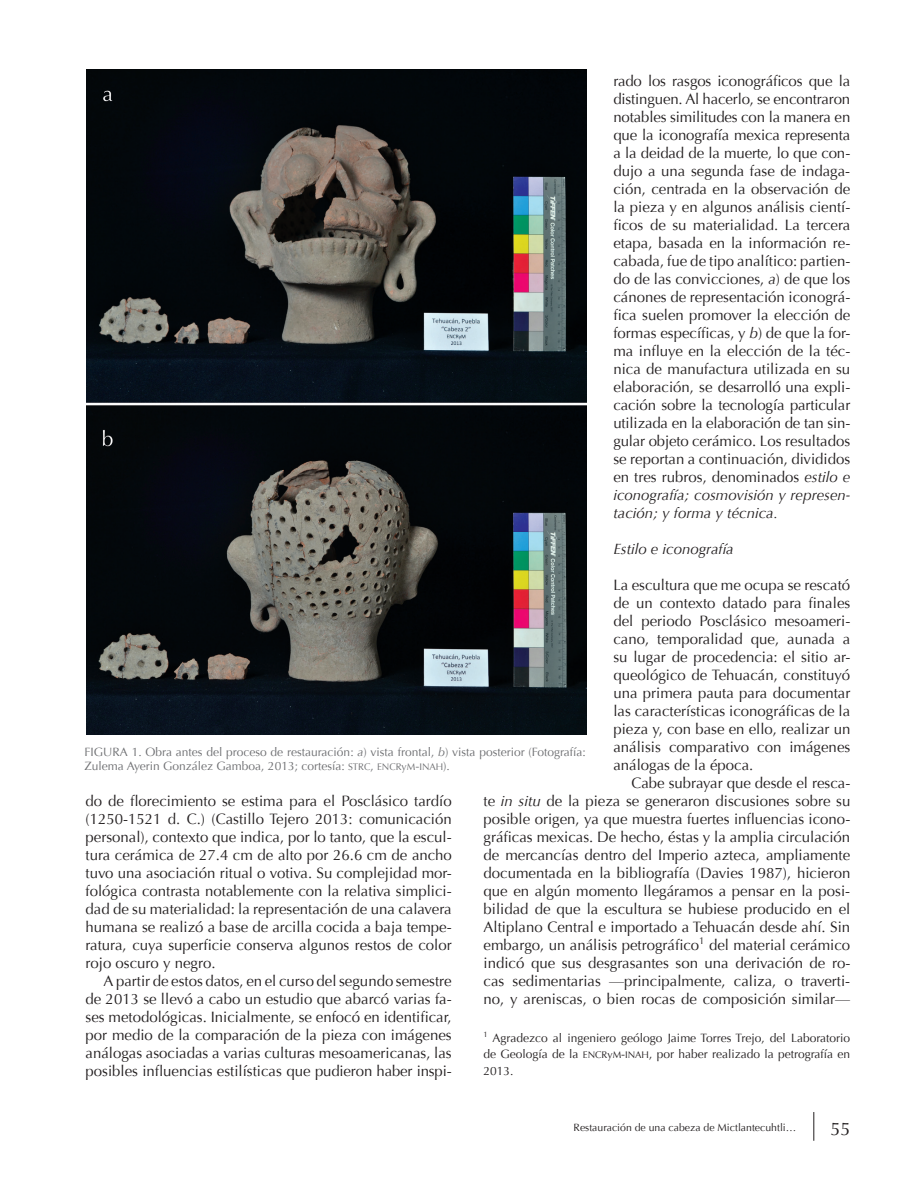
<style>
.page{position:relative;width:918px;height:1188px;background:#fff}
.page>*{position:absolute;margin:0;border:0;box-sizing:border-box;transform-origin:0 0}
.t1{font:18px "Optima";color:#231f20}
.t2{font:15px/18px "Optima";color:#231f20;text-align:justify}
.t3{font:italic 15px "Optima";color:#231f20}
.t4{font:12px/13.5px "Optima";color:#6c6d70}
.t5{font:12px/16.5px "Optima";color:#231f20;text-align:justify}
.t6{font:10.5px "Optima";color:#231f20}
.s1{font-style:italic}
.s2{font-family:"Optima Regular SC800";font-size:9.6px}
.s3{font-size:10.5px}
.s4{font-family:"Optima Regular SC800"}
</style>
<div class="page">
<svg style="left:814px;top:1112px;width:1px;height:29px"></svg>
<img style="left:86px;top:69px;width:500px;height:666px">
<p class="t2" style="left:613px;top:72px;width:238px">rado los rasgos iconográficos que la distinguen. Al hacerlo, se encontraron notables similitudes con la manera en que la iconografía mexica representa a la deidad de la muerte, lo que con&shy;dujo a una segunda fase de indaga&shy;ción, centrada en la observación de la pieza y en algunos análisis cientí&shy;ficos de su materialidad. La tercera etapa, basada en la información re&shy;cabada, fue de tipo analítico: partien&shy;do de las convicciones, <span class="s1">a</span>) de que los cánones de representación iconográ&shy;fica suelen promover la elección de formas específicas, y <span class="s1">b</span>) de que la for&shy;ma influye en la elección de la téc&shy;nica de manufactura utilizada en su elaboración, se desarrolló una expli&shy;cación sobre la tecnología particular utilizada en la elaboración de tan sin&shy;gular objeto cerámico. Los resultados se reportan a continuación, divididos en tres rubros, denominados <span class="s1">estilo e iconografía; cosmovisión y represen&shy;tación; y forma y técnica.</span></p>
<p class="t3" style="left:613px;top:540px;width:122px">Estilo e iconografía</p>
<p class="t2" style="left:613px;top:576px;width:238px">La escultura que me ocupa se rescató de un contexto datado para finales del periodo Posclásico mesoameri&shy;cano, temporalidad que, aunada a su lugar de procedencia: el sitio ar&shy;queológico de Tehuacán, constituyó una primera pauta para documentar las características iconográficas de la pieza y, con base en ello, realizar un análisis comparativo con imágenes análogas de la época.</p>
<p class="t2" style="left:484px;top:774px;width:368px;text-indent:148px">Cabe subrayar que desde el resca&shy;te <span class="s1">in situ</span> de la pieza se generaron discusiones sobre su posible origen, ya que muestra fuertes influencias icono&shy;gráficas mexicas. De hecho, éstas y la amplia circulación de mercancías dentro del Imperio azteca, ampliamente documentada en la bibliografía (Davies 1987), hicieron que en algún momento llegáramos a pensar en la posi&shy;bilidad de que la escultura se hubiese producido en el Altiplano Central e importado a Tehuacán desde ahí. Sin embargo, un análisis petrográfico<sup>1</sup> del material cerámico indicó que sus desgrasantes son una derivación de ro&shy;cas sedimentarias —principalmente, caliza, o traverti&shy;no, y areniscas, o bien rocas de composición similar—</p>
<p class="t5" style="left:484px;top:1030px;width:368px"><sup>1</sup> Agradezco al ingeniero geólogo Jaime Torres Trejo, del Laboratorio de Geología de la <span class="s2">ENCR</span><span class="s3">y</span><span class="s2">M</span><span class="s4">-</span><span class="s2">INAH</span>, por haber realizado la petrografía en 2013.</p>
<p class="t4" style="left:85px;top:746px;width:503px">FIGURA 1. Obra antes del proceso de restauración: <span class="s1">a</span>) vista frontal, <span class="s1">b</span>) vista posterior (Fotografía:<br>Zulema Ayerin González Gamboa, 2013; cortesía: <span class="s2">STRC</span><span class="s4">,</span> <span class="s2">ENCR</span><span class="s3">y</span><span class="s2">M</span><span class="s4">-</span><span class="s2">INAH</span>).</p>
<p class="t2" style="left:86px;top:792px;width:368px">do de florecimiento se estima para el Posclásico tardío (1250-1521 d. C.) (Castillo Tejero 2013: comunicación personal), contexto que indica, por lo tanto, que la escul&shy;tura cerámica de 27.4 cm de alto por 26.6 cm de ancho tuvo una asociación ritual o votiva. Su complejidad mor&shy;fológica contrasta notablemente con la relativa simplici&shy;dad de su materialidad: la representación de una calavera humana se realizó a base de arcilla cocida a baja tempe&shy;ratura, cuya superficie conserva algunos restos de color rojo oscuro y negro.</p>
<p class="t2" style="left:86px;top:972px;width:368px;text-indent:18px">A partir de estos datos, en el curso del segundo semestre de 2013 se llevó a cabo un estudio que abarcó varias fa&shy;ses metodológicas. Inicialmente, se enfocó en identificar, por medio de la comparación de la pieza con imágenes análogas asociadas a varias culturas mesoamericanas, las posibles influencias estilísticas que pudieron haber inspi-</p>
<p class="t6" style="left:574px;top:1121px;width:224px">Restauración de una cabeza de Mictlantecuhtli…</p>
<p class="t1" style="left:830px;top:1119px;width:22px">55</p>
</div>
